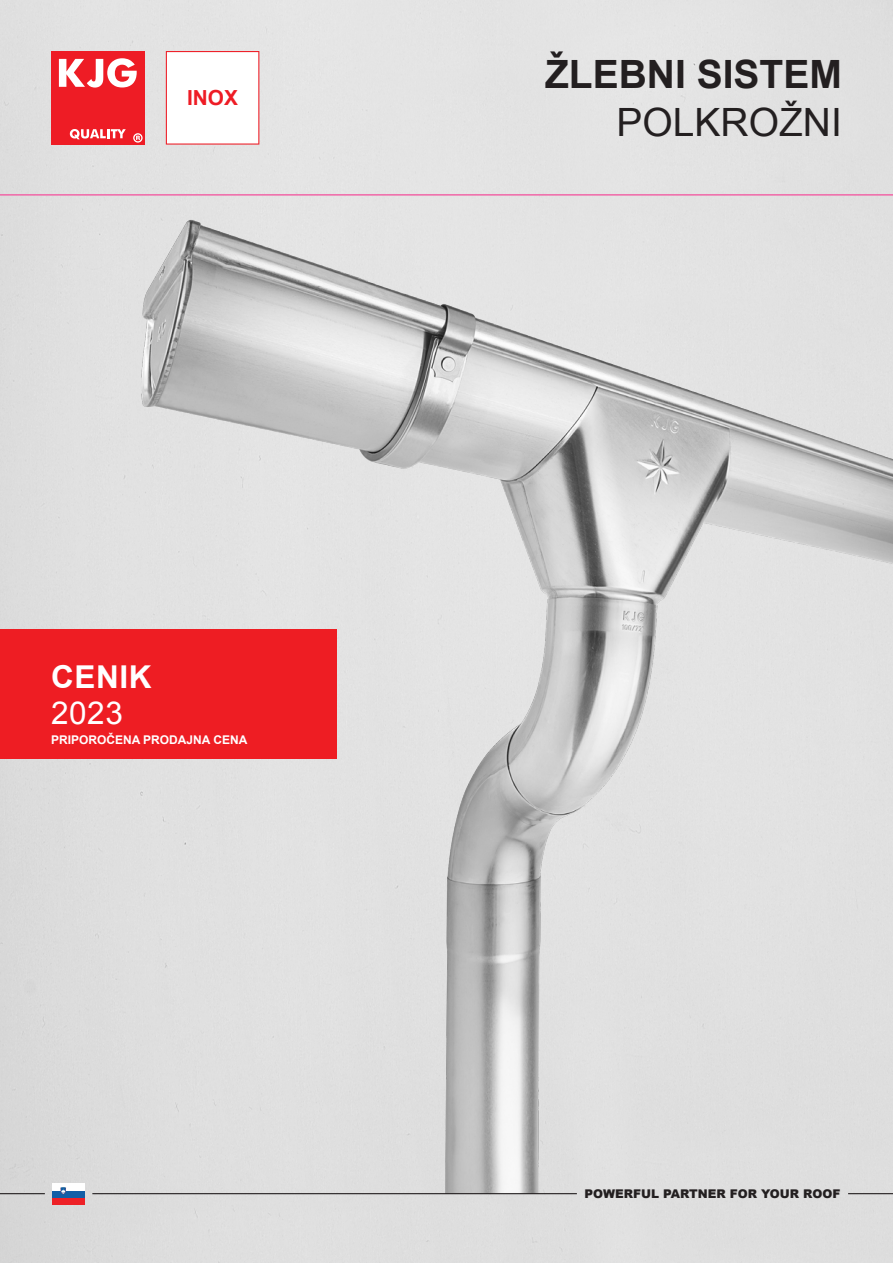
<style>
.page{position:relative;width:893px;height:1263px;background:#e0e0e0}
.page>*{position:absolute;margin:0;border:0;box-sizing:border-box;transform-origin:0 0}
.t1{font:700 39px/48px "Arial";color:#231f20;text-align:right}
.t2{font:700 31.5px/36px "Arial";letter-spacing:.02em;color:#fff}
.t3{font:700 20.85px "Arial";color:#ee1c25}
.t4{font:900 12px "Arial";color:#231f20}
.t5{font:700 12px "Arial";color:#fff}
.s1{font-weight:400}
</style>
<div class="page">
<img style="left:142px;top:216px;width:751px;height:977px">
<hr style="left:848px;top:1193px;width:45px;height:1px;background:#231f20">
<hr style="left:92px;top:1193px;width:485px;height:1px;background:#231f20">
<hr style="left:0;top:1193px;width:45px;height:1px;background:#231f20">
<div style="left:53px;top:1183px;width:32px;height:22px;background:#ed2026"></div>
<div style="left:53px;top:1183px;width:32px;height:15px;background:#115ea6"></div>
<div style="left:53px;top:1183px;width:32px;height:8px;background:#fff"></div>
<svg style="left:61px;top:1187px;width:5px;height:7px"></svg>
<hr style="left:0;top:194px;width:893px;height:2px;background:#f166a7">
<div style="left:0;top:629px;width:336px;height:130px;background:#ee1d23"></div>
<div style="left:51px;top:51px;width:94px;height:94px;background:#ee1c25"></div>
<svg style="left:70px;top:129px;width:56px;height:10px"></svg>
<svg style="left:133px;top:133px;width:10px;height:10px"></svg>
<svg style="left:59px;top:58px;width:78px;height:30px"></svg>
<svg style="left:166px;top:51px;width:93px;height:94px"></svg>
<p class="t3" style="left:187px;top:84px;width:52px">INOX</p>
<p class="t2" style="left:51px;top:660px;width:102px">CENIK<br><span class="s1">2023</span></p>
<p class="t5" style="left:51px;top:732px;width:198px">PRIPOROČENA PRODAJNA CENA</p>
<p class="t1" style="left:545px;top:52px;width:298px">ŽLEBNI SISTEM<br><span class="s1">POLKROŽNI</span></p>
<p class="t4" style="left:585px;top:1185px;width:257px">POWERFUL PARTNER FOR YOUR ROOF</p>
</div>
